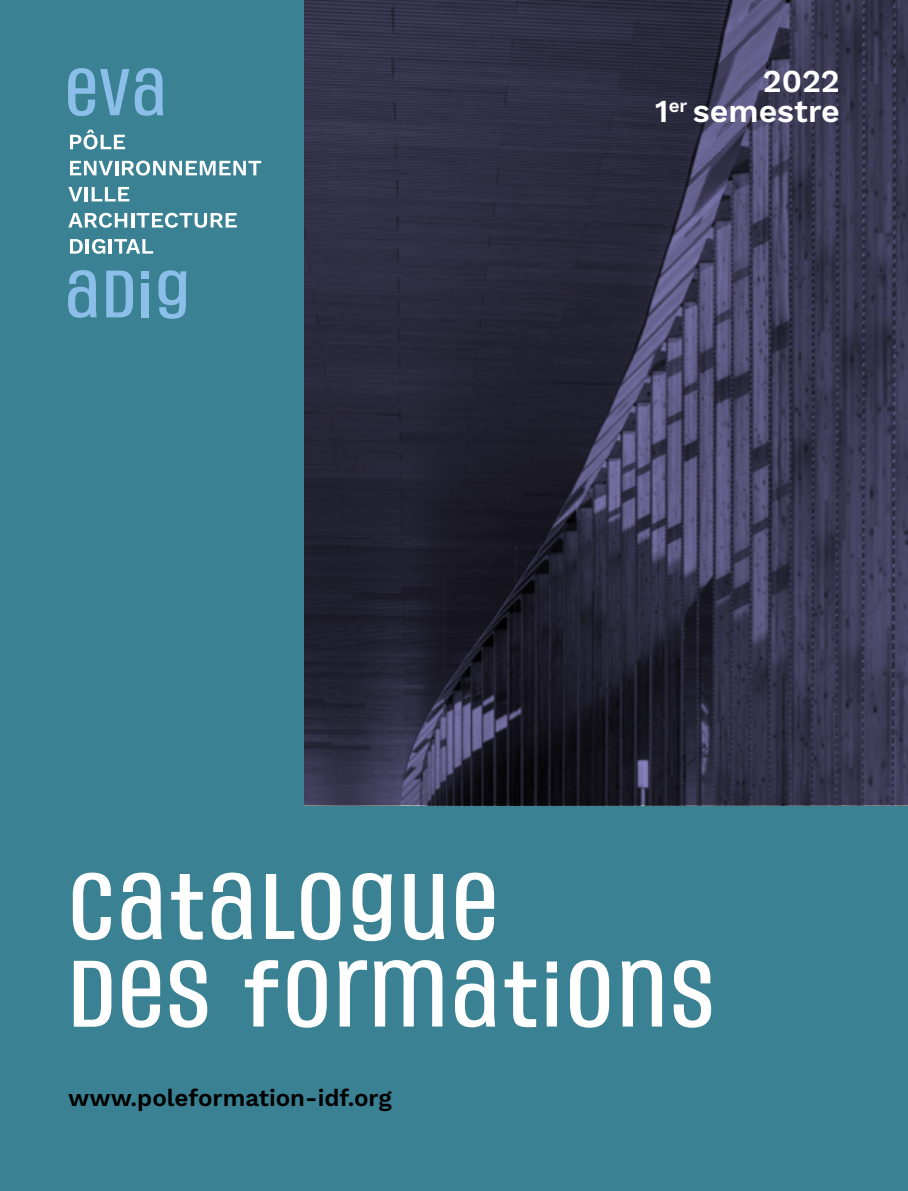
<style>
.page{position:relative;width:908px;height:1191px;background:#fff}
.page>*{position:absolute;margin:0;border:0;box-sizing:border-box;transform-origin:0 0}
.t1{font:100px/87.6px "Fexy Sans";color:#fff}
.t2{font:600 32px/30px "Work Sans";color:#fff;text-align:right}
.t3{font:600 24px "Work Sans";color:#000}
.t4{font:600 24px/28.8px "Work Sans";color:#fff;text-align:right}
</style>
<div class="page">
<div style="left:0;top:0;width:907px;height:1191px;background:#398193"></div>
<svg style="left:92px;top:239px;width:13px;height:15px"></svg>
<hr style="left:109px;top:239px;width:3px;height:15px;background:#fff">
<svg style="left:70px;top:239px;width:13px;height:15px"></svg>
<svg style="left:114px;top:239px;width:39px;height:15px"></svg>
<hr style="left:86px;top:239px;width:3px;height:15px;background:#fff">
<hr style="left:131px;top:213px;width:3px;height:14px;background:#fff">
<svg style="left:68px;top:213px;width:59px;height:15px"></svg>
<svg style="left:136px;top:213px;width:101px;height:15px"></svg>
<hr style="left:85px;top:187px;width:3px;height:14px;background:#fff">
<svg style="left:68px;top:187px;width:14px;height:14px"></svg>
<svg style="left:92px;top:187px;width:37px;height:14px"></svg>
<hr style="left:115px;top:161px;width:3px;height:14px;background:#fff">
<svg style="left:70px;top:161px;width:43px;height:14px"></svg>
<svg style="left:122px;top:161px;width:139px;height:15px"></svg>
<svg style="left:70px;top:130px;width:55px;height:19px"></svg>
<svg style="left:135px;top:68px;width:28px;height:48px"></svg>
<svg style="left:68px;top:68px;width:61px;height:48px"></svg>
<div style="left:142px;top:283px;width:7px;height:34px;background:#8bbee8"></div>
<svg style="left:158px;top:270px;width:28px;height:49px"></svg>
<div style="left:142px;top:271px;width:7px;height:8px;background:#8bbee8"></div>
<svg style="left:68px;top:270px;width:29px;height:48px"></svg>
<svg style="left:106px;top:270px;width:27px;height:47px"></svg>
<svg style="left:304px;top:0;width:603px;height:805px;background:#323046"></svg>
<p class="t4" style="left:703px;top:65px;width:132px">2022<br>Semestre 1</p>
<h2 class="t2" style="left:654px;top:68px;width:186px">2022<br>1<sup>er</sup> semestre</h2>
<h1 class="t1" style="left:67px;top:860px;width:650px">CATALOGUE<br>DES FORMATIONS</h1>
<p class="t3" style="left:68px;top:1084px;width:325px">www.poleformation-idf.org</p>
</div>
